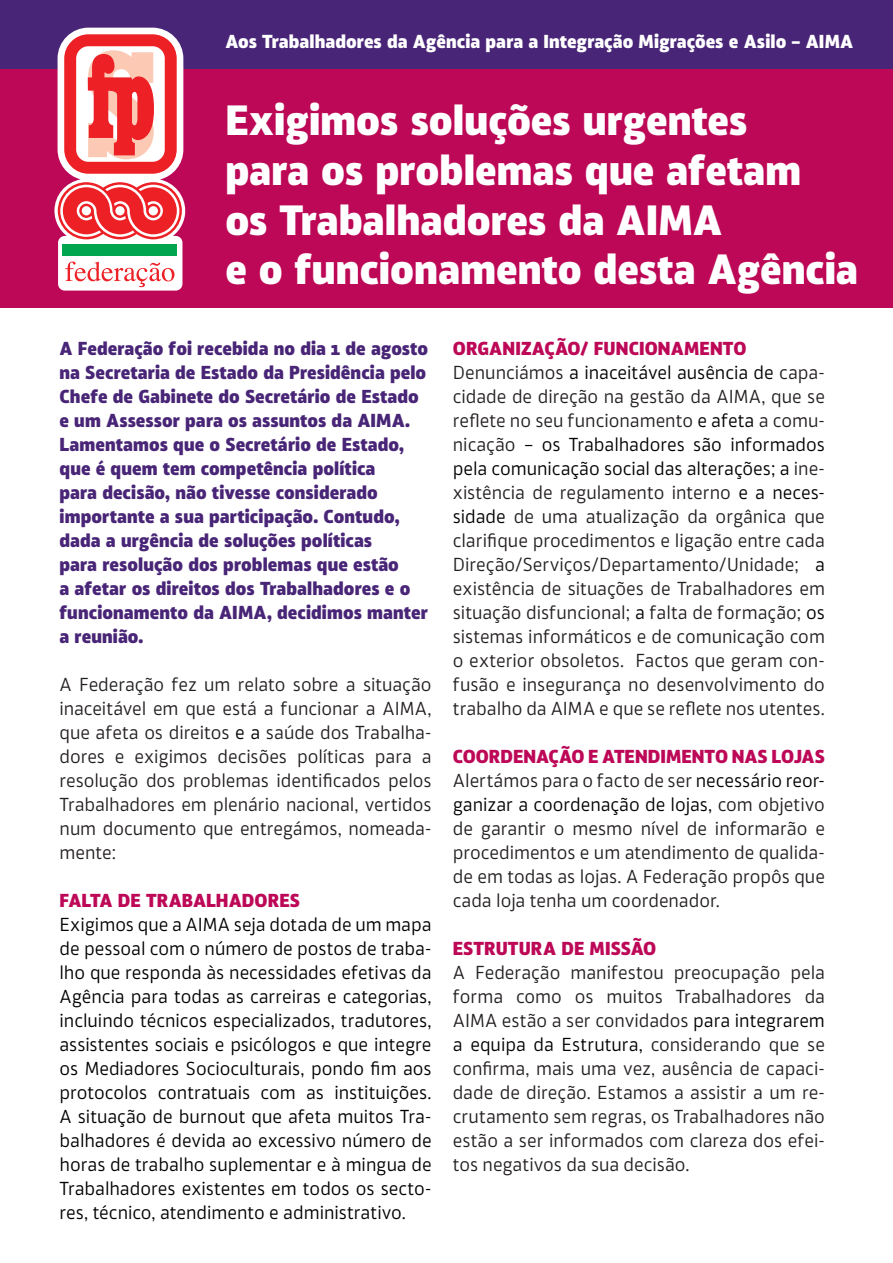
<style>
.page{position:relative;width:893px;height:1263px;background:#fff}
.page>*{position:absolute;margin:0;border:0;box-sizing:border-box;transform-origin:0 0}
.t1{font:800 40.5px "Akwe Pro";color:#fff}
.t2{font:18px/24px "Akwe Pro";color:#231f20;text-align:justify}
.t3{font:18px/24px "Akwe Pro";color:#000;text-align:justify}
.t4{font:800 18px/24px "Akwe Pro";letter-spacing:.005em;color:#482576}
.t5{font:800 18px "Akwe Pro";color:#bc0856}
.t6{font:800 18px "Akwe Pro";color:#fff}
.s1{color:#000}
</style>
<div class="page">
<div style="left:0;top:68px;width:893px;height:240px;background:#bc0856"></div>
<div style="left:0;top:0;width:893px;height:68px;background:#482576"></div>
<svg style="left:54px;top:28px;width:131px;height:263px;background:#ef888f"></svg>
<div style="left:63px;top:244px;width:114px;height:12px;background:#00a54f"></div>
<p class="t6" style="left:225px;top:26px;width:629px">Aos Trabalhadores da Agência para a Integração Migrações e Asilo – AIMA</p>
<p class="t1" style="left:225px;top:87px;width:524px">Exigimos soluções urgentes</p>
<p class="t1" style="left:225px;top:137px;width:577px">para os problemas que afetam</p>
<p class="t1" style="left:225px;top:186px;width:499px">os Trabalhadores da AIMA</p>
<p class="t1" style="left:225px;top:236px;width:634px">e o funcionamento desta Agência</p>
<p class="t4" style="left:60px;top:335px;width:370px">A Federação foi recebida no dia 1 de agosto na Secretaria de Estado da Presidência pelo Chefe de Gabinete do Secretário de Estado e um Assessor para os assuntos da AIMA.<br>Lamentamos que o Secretário de Estado, que é quem tem competência política<br>para decisão, não tivesse considerado importante a sua participação. Contudo, dada a urgência de soluções políticas<br>para resolução dos problemas que estão<br>a afetar os direitos dos Trabalhadores e o funcionamento da AIMA, decidimos manter a reunião.</p>
<p class="t2" style="left:60px;top:671px;width:374px">A Federação fez um relato sobre a situação inaceitável em que está a funcionar a AIMA, que afeta os direitos <span class="s1">e a</span> saúde dos Trabalha&shy;dores e exigimos decisões políticas para a resolução dos problemas identificados pelos Trabalhadores em plenário nacional, vertidos num documento que entregámos, nomeada&shy;mente:</p>
<p class="t5" style="left:60px;top:886px;width:242px">FALTA DE TRABALHADORES</p>
<p class="t3" style="left:60px;top:911px;width:374px">Exigimos que a AIMA seja dotada de um mapa de pessoal com o número de postos de traba&shy;lho que responda às necessidades efetivas da Agência para todas as carreiras e categorias, incluindo técnicos especializados, tradutores, assistentes sociais e psicólogos e que integre os Mediadores Socioculturais, pondo fim aos protocolos contratuais com as instituições.<br>A situação de burnout que afeta muitos Tra&shy;balhadores é devida ao excessivo número de horas de trabalho suplementar e à mingua de Trabalhadores existentes em todos os secto&shy;res, técnico, atendimento e administrativo.</p>
<p class="t5" style="left:453px;top:334px;width:295px">ORGANIZAÇÃO/ FUNCIONAMENTO</p>
<p class="t2" style="left:453px;top:359px;width:374px">Denunciámos <span class="s1">a inaceitável ausência de</span> capa&shy;cidade de direção na gestão da AIMA, que se reflete no seu funcionamento <span class="s1">e afeta</span> a comu&shy;nicação <span class="s1">– os Trabalhadores são informados pela comunicação social das alterações; a</span> ine&shy;xistência de regulamento interno <span class="s1">e a neces&shy;sidade</span> de uma atualização da orgânica que clarifique procedimentos e ligação entre cada Direção/Serviços/Departamento/Unidade; <span class="s1">a </span>existência de situações de Trabalhadores em situação disfuncional; <span class="s1">a</span> falta de formação; <span class="s1">os </span>sistemas informáticos e de comunicação com o exterior obsoletos. Factos que geram con&shy;fusão e insegurança no desenvolvimento do trabalho da AIMA e que se reflete nos utentes.</p>
<p class="t5" style="left:453px;top:742px;width:374px">COORDENAÇÃO E ATENDIMENTO NAS LOJAS</p>
<p class="t2" style="left:453px;top:767px;width:374px">Alertámos para o facto de ser <span class="s1">necessário reor&shy;ganizar a coordenação de lojas,</span> com objetivo de garantir o mesmo nível de informarão e procedimentos e um atendimento de qualida&shy;de em todas as lojas. A Federação propôs que cada loja tenha um coordenador.</p>
<p class="t5" style="left:453px;top:934px;width:205px">ESTRUTURA DE MISSÃO</p>
<p class="t2" style="left:453px;top:959px;width:374px">A Federação manifestou preocupação pela forma como os muitos Trabalhadores da AIMA estão a ser convidados <span class="s1">para integrarem a equipa da Estrutura,</span> considerando que se confirma, mais uma vez, ausência de capaci&shy;dade de direção. Estamos a assistir a um re&shy;crutamento sem regras, os Trabalhadores não estão a ser informados com clareza dos efei&shy;tos negativos da sua decisão.</p>
</div>
